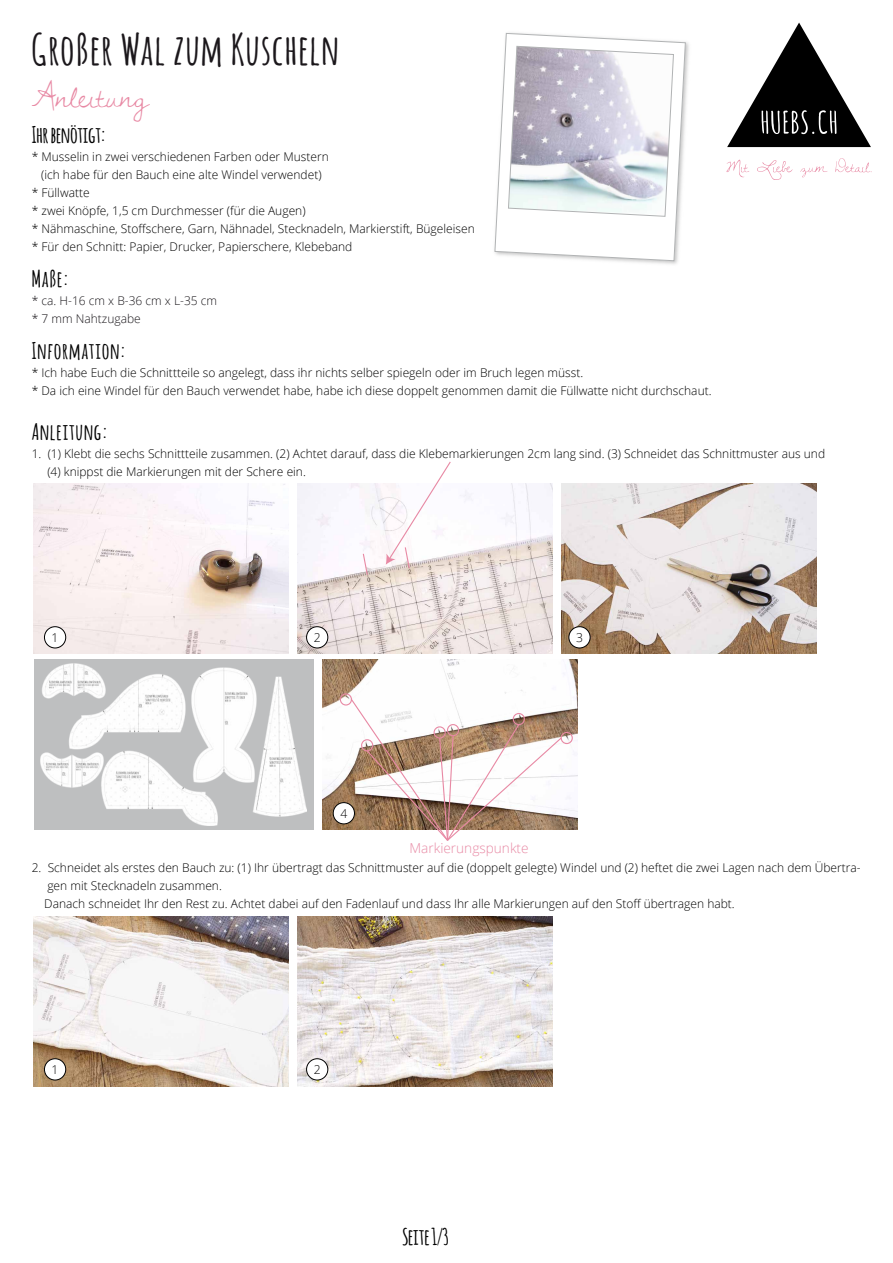
<style>
.page{position:relative;width:893px;height:1263px;background:#fff}
.page>*{position:absolute;margin:0;border:0;box-sizing:border-box;transform-origin:0 0}
.t1{font:700 42px "Amatic";letter-spacing:.05em;color:#1b171b}
.t2{font:36px "Dawningofa New Day";color:#e889a4}
.t3{font:700 22.5px "Amatic";letter-spacing:.05em;color:#000}
.t4{font:700 22.5px "Amatic";color:#000}
.t5{font:300 13.65px "Open Sans";color:#e889a4}
.t6{font:300 12.15px "Open Sans";color:#000}
.t7{font:300 12px/18px "Open Sans";color:#000}
.t8{font:300 12px/18px "Open Sans";color:#1a171b}
</style>
<div class="page">
<svg style="left:727px;top:160px;width:22px;height:17px"></svg>
<svg style="left:757px;top:160px;width:35px;height:20px"></svg>
<svg style="left:800px;top:166px;width:27px;height:11px"></svg>
<svg style="left:835px;top:158px;width:37px;height:14px"></svg>
<svg style="left:727px;top:23px;width:144px;height:124px"></svg>
<img style="left:34px;top:916px;width:255px;height:170px">
<img style="left:298px;top:916px;width:255px;height:170px">
<img style="left:494px;top:32px;width:195px;height:232px">
<svg style="left:495px;top:33px;width:191px;height:228px"></svg>
<div style="left:34px;top:659px;width:280px;height:170px;background:#bebfc0"></div>
<img style="left:41px;top:663px;width:265px;height:162px">
<img style="left:34px;top:484px;width:255px;height:169px">
<img style="left:561px;top:484px;width:255px;height:169px">
<img style="left:322px;top:659px;width:256px;height:170px">
<img style="left:298px;top:484px;width:255px;height:169px">
<div style="left:44px;top:627px;width:22px;height:21px;background:#fff;border-radius:50%"></div>
<div style="left:44px;top:626px;width:22px;height:22px;border:1px solid #000;border-radius:50%"></div>
<div style="left:307px;top:627px;width:21px;height:21px;background:#fff;border-radius:50%"></div>
<div style="left:306px;top:626px;width:22px;height:22px;border:1px solid #000;border-radius:50%"></div>
<div style="left:569px;top:627px;width:21px;height:21px;background:#fff;border-radius:50%"></div>
<div style="left:569px;top:626px;width:21px;height:22px;border:1px solid #000;border-radius:50%"></div>
<div style="left:333px;top:803px;width:21px;height:21px;background:#fff;border-radius:50%"></div>
<div style="left:333px;top:802px;width:22px;height:22px;border:1px solid #000;border-radius:50%"></div>
<div style="left:340px;top:693px;width:12px;height:12px;border:1px solid #e889a4;border-radius:50%"></div>
<div style="left:561px;top:732px;width:12px;height:12px;border:1px solid #e889a4;border-radius:50%"></div>
<svg style="left:350px;top:698px;width:213px;height:143px"></svg>
<svg style="left:362px;top:552px;width:7px;height:24px"></svg>
<svg style="left:386px;top:461px;width:66px;height:109px"></svg>
<div style="left:44px;top:1059px;width:22px;height:21px;background:#fff;border-radius:50%"></div>
<div style="left:44px;top:1058px;width:22px;height:22px;border:1px solid #000;border-radius:50%"></div>
<div style="left:307px;top:1059px;width:21px;height:21px;background:#fff;border-radius:50%"></div>
<div style="left:306px;top:1058px;width:22px;height:22px;border:1px solid #000;border-radius:50%"></div>
<h1 class="t1" style="left:32px;top:19px;width:309px">Großer Wal zum Kuscheln</h1>
<h2 class="t2" style="left:32px;top:66px;width:118px">Anleitung</h2>
<h3 class="t4" style="left:32px;top:119px;width:75px">Ihr benötigt:</h3>
<p class="t7" style="left:32px;top:147px;width:299px">* Musselin in zwei verschiedenen Farben oder Mustern</p>
<p class="t7" style="left:41px;top:165px;width:282px">(ich habe für den Bauch eine alte Windel verwendet)</p>
<p class="t7" style="left:32px;top:183px;width:59px">* Füllwatte</p>
<p class="t7" style="left:32px;top:201px;width:275px">* zwei Knöpfe, 1,5 cm Durchmesser (für die Augen)</p>
<p class="t7" style="left:32px;top:219px;width:444px">* Nähmaschine, Stoffschere, Garn, Nähnadel, Stecknadeln, Markierstift, Bügeleisen</p>
<p class="t7" style="left:32px;top:237px;width:322px">* Für den Schnitt: Papier, Drucker, Papierschere, Klebeband</p>
<h3 class="t3" style="left:32px;top:263px;width:38px">Maße:</h3>
<p class="t8" style="left:32px;top:291px;width:187px">* ca. H-16 cm x B-36 cm x L-35 cm * 7 mm Nahtzugabe</p>
<h3 class="t3" style="left:32px;top:335px;width:95px">Information:</h3>
<p class="t7" style="left:32px;top:363px;width:681px">* Ich habe Euch die Schnittteile so angelegt, dass ihr nichts selber spiegeln oder im Bruch legen müsst.<br>* Da ich eine Windel für den Bauch verwendet habe, habe ich diese doppelt genommen damit die Füllwatte nicht durchschaut.</p>
<h3 class="t3" style="left:32px;top:416px;width:77px">Anleitung:</h3>
<p class="t7" style="left:47px;top:444px;width:779px;text-indent:-16px">1. (1) Klebt die sechs Schnittteile zusammen. (2) Achtet darauf, dass die Klebemarkierungen 2cm lang sind. (3) Schneidet das Schnittmuster aus und (4) knippst die Markierungen mit der Schere ein.</p>
<p class="t6" style="left:52px;top:629px;width:8px">1</p>
<p class="t6" style="left:314px;top:629px;width:8px">2</p>
<p class="t6" style="left:576px;top:629px;width:8px">3</p>
<p class="t6" style="left:340px;top:805px;width:8px">4</p>
<p class="t5" style="left:409px;top:839px;width:121px">Markierungspunkte</p>
<p class="t7" style="left:44px;top:858px;width:818px;text-indent:-12px">2. Schneidet als erstes den Bauch zu: (1) Ihr übertragt das Schnittmuster auf die (doppelt gelegte) Windel und (2) heftet die zwei Lagen nach dem Übertra&shy;gen mit Stecknadeln zusammen.<br>Danach schneidet Ihr den Rest zu. Achtet dabei auf den Fadenlauf und dass Ihr alle Markierungen auf den Stoff übertragen habt.</p>
<p class="t6" style="left:52px;top:1061px;width:8px">1</p>
<p class="t6" style="left:314px;top:1061px;width:8px">2</p>
<h3 class="t3" style="left:402px;top:1220px;width:47px">Seite 1/3</h3>
</div>
